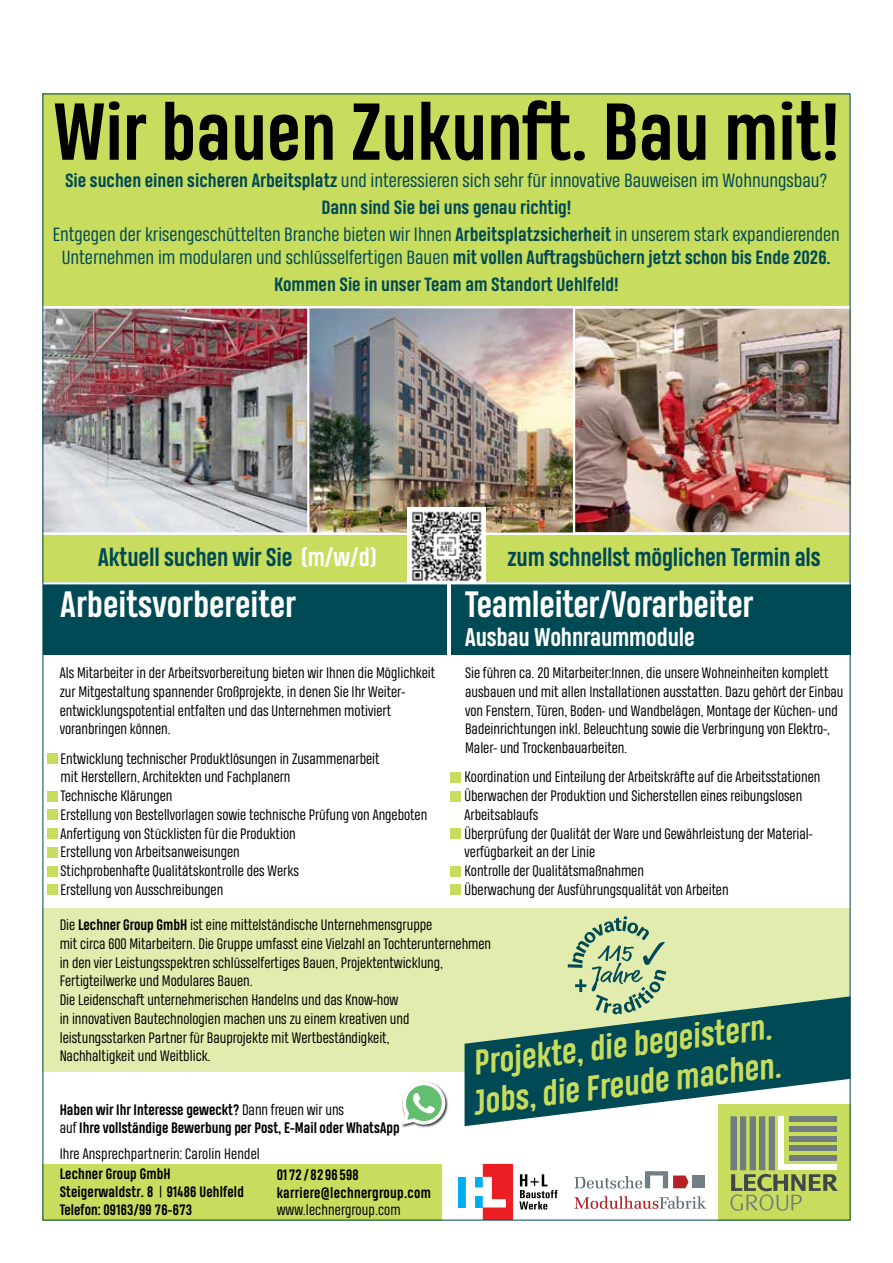
<style>
.page{position:relative;width:893px;height:1263px;background:#fff}
.page>*{position:absolute;margin:0;border:0;box-sizing:border-box;transform-origin:0 0}
.t1{font:700 75.75px "Heading Pro";color:#000;scale:1.05 1}
.t2{font:700 34.5px "Heading Pro";letter-spacing:-.01em;color:#fff;scale:1.05 1}
.t3{font:700 33px/39px "Heading Pro";color:#c8dc5d;scale:1.05 1}
.t4{font:700 24px "Heading Pro";letter-spacing:-.01em;color:#004a56;scale:1.05 1}
.t5{font:700 24px "Heading Pro";letter-spacing:-.01em;color:#fff;scale:1.05 1}
.t6{font:18px/27px "Heading Pro";color:#004a56;text-align:center;scale:1.1 1}
.t7{font:700 18px/27px "Heading Pro";color:#004a56;text-align:center;scale:1.1 1}
.t8{font:14.25px/18.8px "Heading Pro";color:#000;scale:1.05 1}
.t9{font:700 14.25px/18.8px "Heading Pro";color:#000;scale:1.05 1}
.t10{font:700 14.1px/18.1px "Heading Pro";letter-spacing:.01em;color:#000;scale:1.05 1}
.t11{font:14.1px "Heading Pro";letter-spacing:.01em;color:#000;scale:1.05 1}
.s1{font-weight:700}
.s2{font-weight:400}
.s3{color:#fff}
</style>
<div class="page">
<img style="left:311px;top:308px;width:262px;height:225px">
<div style="left:43px;top:535px;width:807px;height:47px;background:#c8dc5d"></div>
<div style="left:43px;top:909px;width:807px;height:163px;background:#e2ecae"></div>
<img style="left:575px;top:308px;width:273px;height:225px">
<img style="left:45px;top:308px;width:266px;height:225px">
<div style="left:43px;top:94px;width:807px;height:212px;background:#c8dc5d"></div>
<svg style="left:568px;top:916px;width:98px;height:80px"></svg>
<div style="left:43px;top:582px;width:403px;height:72px;background:#004a56"></div>
<div style="left:450px;top:772px;width:11px;height:11px;background:#c8dc5d"></div>
<div style="left:47px;top:753px;width:10px;height:10px;background:#c8dc5d"></div>
<div style="left:47px;top:809px;width:10px;height:11px;background:#c8dc5d"></div>
<div style="left:450px;top:866px;width:11px;height:10px;background:#c8dc5d"></div>
<div style="left:47px;top:866px;width:10px;height:10px;background:#c8dc5d"></div>
<div style="left:450px;top:828px;width:11px;height:11px;background:#c8dc5d"></div>
<div style="left:47px;top:828px;width:10px;height:11px;background:#c8dc5d"></div>
<div style="left:450px;top:884px;width:11px;height:11px;background:#c8dc5d"></div>
<div style="left:47px;top:884px;width:10px;height:11px;background:#c8dc5d"></div>
<div style="left:450px;top:791px;width:11px;height:10px;background:#c8dc5d"></div>
<div style="left:47px;top:791px;width:10px;height:10px;background:#c8dc5d"></div>
<div style="left:47px;top:847px;width:10px;height:11px;background:#c8dc5d"></div>
<div style="left:451px;top:582px;width:399px;height:72px;background:#004a56"></div>
<svg style="left:465px;top:996px;width:383px;height:130px;fill:#004a56"></svg>
<hr style="left:43px;top:582px;width:807px;height:2px;background:#fff">
<img style="left:409px;top:507px;width:76px;height:75px">
<div style="left:43px;top:1164px;width:399px;height:56px;background:#c8dc5d"></div>
<div style="left:458px;top:1177px;width:8px;height:30px;background:#00aeef"></div>
<svg style="left:475px;top:1164px;width:38px;height:54px"></svg>
<svg style="left:519px;top:1174px;width:38px;height:35px"></svg>
<svg style="left:574px;top:1196px;width:132px;height:13px"></svg>
<svg style="left:574px;top:1171px;width:115px;height:18px"></svg>
<div style="left:693px;top:1175px;width:12px;height:13px;background:#727e85"></div>
<div style="left:718px;top:1104px;width:132px;height:116px;background:#c8dc5d"></div>
<div style="left:789px;top:1117px;width:48px;height:5px;background:#727d80"></div>
<div style="left:789px;top:1155px;width:48px;height:5px;background:#727d80"></div>
<div style="left:789px;top:1136px;width:48px;height:5px;background:#727d80"></div>
<div style="left:789px;top:1145px;width:48px;height:6px;background:#727d80"></div>
<div style="left:789px;top:1126px;width:48px;height:5px;background:#727d80"></div>
<div style="left:731px;top:1117px;width:5px;height:53px;background:#727d80"></div>
<div style="left:769px;top:1117px;width:5px;height:53px;background:#727d80"></div>
<div style="left:750px;top:1117px;width:5px;height:53px;background:#727d80"></div>
<div style="left:760px;top:1117px;width:5px;height:53px;background:#727d80"></div>
<div style="left:759px;top:1117px;width:6px;height:53px;border:1px solid #727d80"></div>
<div style="left:740px;top:1117px;width:6px;height:53px;background:#727d80"></div>
<div style="left:784px;top:1165px;width:53px;height:5px;background:#fff"></div>
<div style="left:779px;top:1117px;width:5px;height:53px;background:#fff"></div>
<svg style="left:730px;top:1174px;width:108px;height:37px"></svg>
<div style="left:402px;top:1081px;width:47px;height:47px;background:#000;opacity:.75"></div>
<svg style="left:402px;top:1081px;width:44px;height:44px"></svg>
<h1 class="t1" style="left:53px;top:86px;width:750px">Wir bauen Zukunft. Bau mit!</h1>
<p class="t6" style="left:53px;top:169px;width:717px"><span class="s1">Sie suchen einen sicheren Arbeitsplatz</span> und interessieren sich sehr für innovative Bauweisen im Wohnungsbau?<br><span class="s1">Dann sind Sie bei uns genau richtig!<br></span>Entgegen der krisengeschüttelten Branche bieten wir Ihnen <span class="s1">Arbeitsplatzsicherheit</span> in unserem stark expandierenden</p>
<p class="t7" style="left:62px;top:246px;width:701px"><span class="s2">Unternehmen im modularen und schlüsselfertigen Bauen</span> mit vollen Auftragsbüchern jetzt schon bis Ende 2026.<br>Kommen Sie in unser Team am Standort Uehlfeld!</p>
<h3 class="t4" style="left:98px;top:543px;width:267px">Aktuell suchen wir Sie <span class="s3">(m/w/d)</span></h3>
<h3 class="t4" style="left:507px;top:543px;width:300px">zum schnellst möglichen Termin als</h3>
<h2 class="t2" style="left:61px;top:583px;width:226px">Arbeitsvorbereiter</h2>
<h2 class="t2" style="left:465px;top:583px;width:276px">Teamleiter/Vorarbeiter</h2>
<h3 class="t5" style="left:465px;top:622px;width:220px">Ausbau Wohnraummodule</h3>
<p class="t8" style="left:60px;top:665px;width:359px">Als Mitarbeiter in der Arbeitsvorbereitung bieten wir Ihnen die Möglichkeit zur Mitgestaltung spannender Großprojekte, in denen Sie Ihr Weiter&shy;entwicklungspotential entfalten und das Unternehmen motiviert voranbringen können.</p>
<p class="t8" style="left:61px;top:750px;width:351px">Entwicklung technischer Produktlösungen in Zusammenarbeit<br>mit Herstellern, Architekten und Fachplanern<br>Technische Klärungen<br>Erstellung von Bestellvorlagen sowie technische Prüfung von Angeboten Anfertigung von Stücklisten für die Produktion<br>Erstellung von Arbeitsanweisungen<br>Stichprobenhafte Qualitätskontrolle des Werks<br>Erstellung von Ausschreibungen</p>
<p class="t8" style="left:465px;top:665px;width:362px">Sie führen ca. 20 Mitarbeiter:Innen, die unsere Wohneinheiten komplett ausbauen und mit allen Installationen ausstatten. Dazu gehört der Einbau von Fenstern, Türen, Boden- und Wandbelägen, Montage der Küchen- und Badeinrichtungen inkl. Beleuchtung sowie die Verbringung von Elektro-, Maler- und Trockenbauarbeiten.</p>
<p class="t8" style="left:465px;top:769px;width:340px">Koordination und Einteilung der Arbeitskräfte auf die Arbeitsstationen Überwachen der Produktion und Sicherstellen eines reibungslosen Arbeitsablaufs<br>Überprüfung der Qualität der Ware und Gewährleistung der Material&shy;verfügbarkeit an der Linie<br>Kontrolle der Qualitätsmaßnahmen<br>Überwachung der Ausführungsqualität von Arbeiten</p>
<p class="t8" style="left:60px;top:917px;width:412px">Die <span class="s1">Lechner Group GmbH</span> ist eine mittelständische Unternehmensgruppe<br>mit circa 600 Mitarbeitern. Die Gruppe umfasst eine Vielzahl an Tochterunternehmen in den vier Leistungsspektren schlüsselfertiges Bauen, Projektentwicklung, Fertigteilwerke und Modulares Bauen.<br>Die Leidenschaft unternehmerischen Handelns und das Know-how<br>in innovativen Bautechnologien machen uns zu einem kreativen und leistungsstarken Partner für Bauprojekte mit Wertbeständigkeit,<br>Nachhaltigkeit und Weitblick.</p>
<h3 class="t3" style="left:466px;top:1048px;width:297px;rotate:-7deg">Projekte, die begeistern.<br>Jobs, die Freude machen.</h3>
<p class="t9" style="left:60px;top:1101px;width:325px">Haben wir Ihr Interesse geweckt? <span class="s2">Dann freuen wir uns<br>auf</span> Ihre vollständige Bewerbung per Post, E-Mail oder WhatsApp</p>
<p class="t11" style="left:60px;top:1146px;width:192px">Ihre Ansprechpartnerin: Carolin Hendel</p>
<p class="t10" style="left:60px;top:1166px;width:177px">Lechner Group GmbH<br>Steigerwaldstr. 8 <span class="s2">|</span> 91486 Uehlfeld<br>Telefon: 09163/99 76-673</p>
<p class="t10" style="left:277px;top:1167px;width:148px">0172 / 8296598 karriere@lechnergroup.com</p>
<p class="t11" style="left:277px;top:1202px;width:120px">www.lechnergroup.com</p>
</div>
